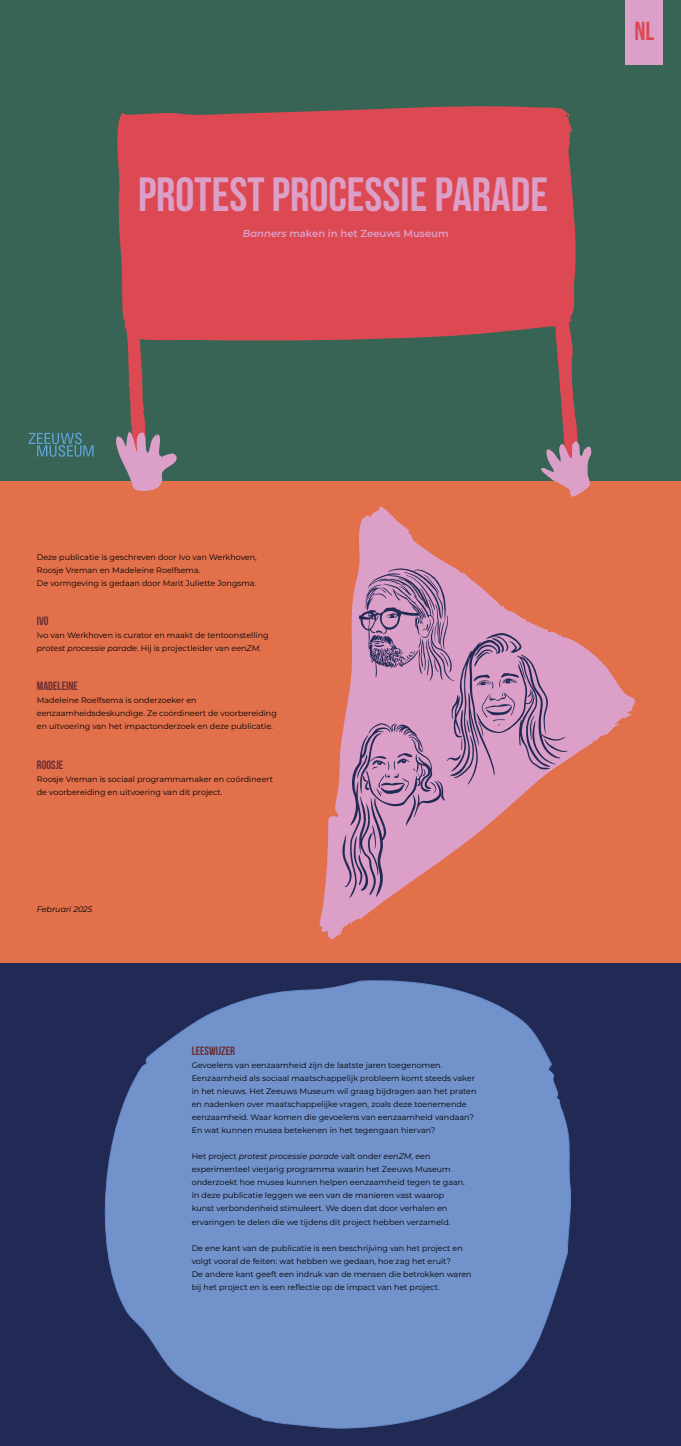
<style>
.page{position:relative;width:681px;height:1446px;background:#fff}
.page>*{position:absolute;margin:0;border:0;box-sizing:border-box;transform-origin:0 0}
.t1{font:48px "Bebas Neue";color:#dca0c8}
.t2{font:26px "Bebas Neue";color:#dc4953}
.t3{font:12px "Bebas Neue";color:#6a2c32}
.t4{font:600 10px "Montserrat";color:#dca0c8}
.t5{font:8px/13px "Montserrat";color:#000}
.t6{font:italic 8px "Montserrat";color:#000}
.s1{font-style:italic}
</style>
<div class="page">
<div style="left:0;top:0;width:680px;height:482px;background:#376454"></div>
<div style="left:0;top:482px;width:680px;height:482px;background:#e1704b"></div>
<div style="left:0;top:963px;width:680px;height:483px;background:#212a55"></div>
<svg style="left:319px;top:507px;width:315px;height:433px"></svg>
<svg style="left:104px;top:980px;width:467px;height:448px"></svg>
<div style="left:625px;top:0;width:37px;height:64px;background:#dca0c8"></div>
<svg style="left:29px;top:433px;width:65px;height:24px"></svg>
<svg style="left:341px;top:564px;width:226px;height:334px"></svg>
<div style="left:117px;top:106px;width:457px;height:235px;background:#dc4953"></div>
<svg style="left:540px;top:217px;width:51px;height:280px"></svg>
<svg style="left:115px;top:207px;width:62px;height:284px"></svg>
<h1 class="t1" style="left:138px;top:168px;width:411px">PROTEST PROCESSIE PARADE</h1>
<p class="t4" style="left:243px;top:226px;width:207px"><span class="s1">Banners</span> maken in het Zeeuws Museum</p>
<h2 class="t2" style="left:634px;top:16px;width:21px">NL</h2>
<p class="t5" style="left:37px;top:550px;width:221px">Deze publicatie is geschreven door Ivo van Werkhoven,<br>Roosje Vreman en Madeleine Roelfsema.<br>De vormgeving is gedaan door Marit Juliette Jongsma.</p>
<h3 class="t3" style="left:37px;top:614px;width:13px">IVO</h3>
<p class="t5" style="left:37px;top:629px;width:233px">Ivo van Werkhoven is curator en maakt de tentoonstelling <span class="s1">protest processie parade</span>. Hij is projectleider van <span class="s1">eenZM</span>.</p>
<h3 class="t3" style="left:37px;top:680px;width:42px">MADELEINE</h3>
<p class="t5" style="left:37px;top:694px;width:241px">Madeleine Roelfsema is onderzoeker en eenzaamheidsdeskundige. Ze coördineert de voorbereiding en uitvoering van het impactonderzoek en deze publicatie.</p>
<h3 class="t3" style="left:37px;top:758px;width:28px">ROOSJE</h3>
<p class="t5" style="left:37px;top:772px;width:237px">Roosje Vreman is sociaal programmamaker en coördineert de voorbereiding en uitvoering van dit project.</p>
<p class="t6" style="left:37px;top:903px;width:57px">Februari 2025</p>
<h3 class="t3" style="left:192px;top:1044px;width:45px">LEESWIJZER</h3>
<p class="t5" style="left:192px;top:1058px;width:286px">Gevoelens van eenzaamheid zijn de laatste jaren toegenomen.<br>Eenzaamheid als sociaal maatschappelijk probleem komt steeds vaker in het nieuws. Het Zeeuws Museum wil graag bijdragen aan het praten en nadenken over maatschappelijke vragen, zoals deze toenemende eenzaamheid. Waar komen die gevoelens van eenzaamheid vandaan?<br>En wat kunnen musea betekenen in het tegengaan hiervan?</p>
<p class="t5" style="left:192px;top:1150px;width:274px">Het project <span class="s1">protest processie parade</span> valt onder <span class="s1">eenZM</span>, een experimenteel vierjarig programma waarin het Zeeuws Museum onderzoekt hoe musea kunnen helpen eenzaamheid tegen te gaan.<br>In deze publicatie leggen we een van de manieren vast waarop kunst verbondenheid stimuleert. We doen dat door verhalen en ervaringen te delen die we tijdens dit project hebben verzameld.</p>
<p class="t5" style="left:192px;top:1241px;width:281px">De ene kant van de publicatie is een beschrijving van het project en volgt vooral de feiten: wat hebben we gedaan, hoe zag het eruit?<br>De andere kant geeft een indruk van de mensen die betrokken waren bij het project en is een reflectie op de impact van het project.</p>
</div>
